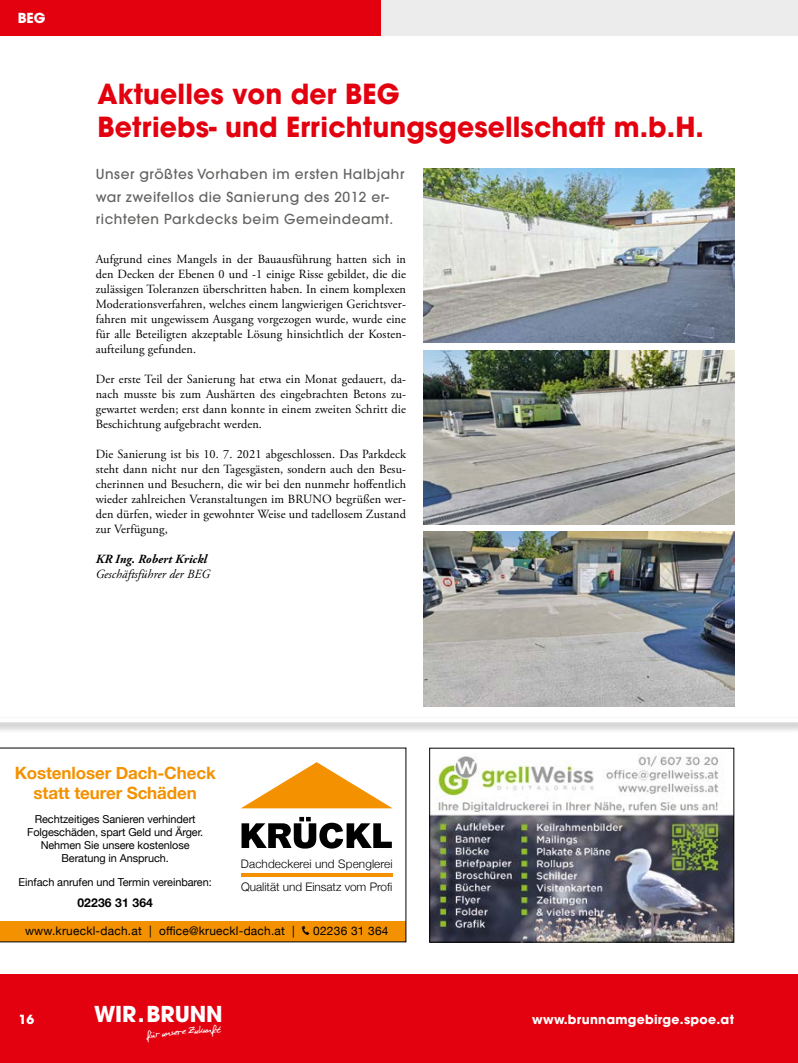
<style>
.page{position:relative;width:798px;height:1063px;background:#fff}
.page>*{position:absolute;margin:0;border:0;box-sizing:border-box;transform-origin:0 0}
.t1{font:700 27.5px/33px "Avant Garde";letter-spacing:.005em;color:#e3000f}
.t2{font:700 21.75px "Avant Garde";letter-spacing:-.01em;color:#fff}
.t3{font:700 17px/20.4px "Helvetica Neue";letter-spacing:-.005em;color:#f39100;text-align:center}
.t4{font:500 13.75px/22.5px "Avant Garde";letter-spacing:.04em;color:#636362}
.t5{font:700 13.75px "Avant Garde";color:#fff}
.t6{font:12.5px/15px "Adobe Garamond Pro";letter-spacing:.01em;color:#000;text-align:justify}
.t7{font:700 12.5px "Avant Garde";letter-spacing:.02em;color:#fff}
.t8{font:italic 12.5px "Adobe Garamond Pro";letter-spacing:.01em;color:#000}
.t9{font:italic 700 12.5px "Adobe Garamond Pro";letter-spacing:.01em;color:#000}
.t10{font:700 12.12px "Helvetica Neue";letter-spacing:.01em;color:#000}
.t11{font:11.88px "Helvetica Neue";letter-spacing:.02em;color:#000}
.t12{font:300 11.75px "Helvetica Neue";color:#000}
.t13{font:10.88px/13.1px "Helvetica Neue";letter-spacing:-.005em;color:#000;text-align:center}
.t14{font:10px "Culture";color:#fff}
.s1{font-family:"Communications P01"}
</style>
<div class="page">
<div style="left:282px;top:0;width:515px;height:35px;background:#ececed"></div>
<hr style="left:797px;top:0;width:1px;height:35px;background:#ececed">
<hr style="left:797px;top:974px;width:1px;height:89px;background:#e3000f">
<div style="left:0;top:974px;width:797px;height:89px;background:#e3000f"></div>
<div style="left:0;top:0;width:381px;height:35px;background:#e3000f"></div>
<div style="left:0;top:715px;width:797px;height:19px;background:#000;opacity:.4"></div>
<hr style="left:0;top:718px;width:797px;height:4px;background:#fff">
<svg style="left:0;top:748px;width:406px;height:194px"></svg>
<img style="left:431px;top:754px;width:300px;height:186px">
<div style="left:429px;top:748px;width:304px;height:194px;border:1px solid #000"></div>
<img style="left:423px;top:168px;width:310px;height:175px">
<img style="left:423px;top:532px;width:310px;height:174px">
<img style="left:423px;top:350px;width:310px;height:175px">
<p class="t5" style="left:18px;top:9px;width:29px">BEG</p>
<h1 class="t1" style="left:97px;top:78px;width:607px">Aktuelles von der BEG<br>Betriebs- und Errichtungsgesellschaft m.b.H.</h1>
<p class="t4" style="left:96px;top:163px;width:310px">Unser größtes Vorhaben im ersten Halbjahr war zweifellos die Sanierung des 2012 er&shy;richteten Parkdecks beim Gemeindeamt.</p>
<p class="t6" style="left:96px;top:252px;width:312px">Aufgrund eines Mangels in der Bauausführung hatten sich in den Decken der Ebenen 0 und -1 einige Risse gebildet, die die zulässigen Toleranzen überschritten haben. In einem komplexen Moderationsverfahren, welches einem langwierigen Gerichtsver&shy;fahren mit ungewissem Ausgang vorgezogen wurde, wurde eine für alle Beteiligten akzeptable Lösung hinsichtlich der Kosten&shy;aufteilung gefunden.</p>
<p class="t6" style="left:96px;top:372px;width:312px">Der erste Teil der Sanierung hat etwa ein Monat gedauert, da&shy;nach musste bis zum Aushärten des eingebrachten Betons zu&shy;gewartet werden; erst dann konnte in einem zweiten Schritt die Beschichtung aufgebracht werden.</p>
<p class="t6" style="left:96px;top:447px;width:312px">Die Sanierung ist bis 10. 7. 2021 abgeschlossen. Das Parkdeck steht dann nicht nur den Tagesgästen, sondern auch den Besu&shy;cherinnen und Besuchern, die wir bei den nunmehr hoffentlich wieder zahlreichen Veranstaltungen im BRUNO begrüßen wer&shy;den dürfen, wieder in gewohnter Weise und tadellosem Zustand zur Verfügung,</p>
<p class="t9" style="left:96px;top:552px;width:113px">KR Ing. Robert Krickl</p>
<p class="t8" style="left:96px;top:567px;width:116px">Geschäftsführer der BEG</p>
<h3 class="t3" style="left:15px;top:763px;width:202px">Kostenloser Dach-Check statt teurer Schäden</h3>
<p class="t13" style="left:27px;top:813px;width:177px">Rechtzeitiges Sanieren verhindert<br>Folgeschäden, spart Geld und Ärger.<br>Nehmen Sie unsere kostenlose<br>Beratung in Anspruch.</p>
<p class="t13" style="left:19px;top:876px;width:194px">Einfach anrufen und Termin vereinbaren:</p>
<p class="t10" style="left:77px;top:893px;width:77px">02236 31 364</p>
<p class="t11" style="left:25px;top:922px;width:365px">www.krueckl-dach.at | office@krueckl-dach.at | <span class="s1">E</span> 02236 31 364</p>
<p class="t12" style="left:241px;top:854px;width:153px">Dachdeckerei und Spenglerei</p>
<p class="t12" style="left:241px;top:877px;width:153px">Qualität und Einsatz vom Profi</p>
<p class="t7" style="left:19px;top:1012px;width:17px">16</p>
<h2 class="t2" style="left:94px;top:1000px;width:130px">WIR.BRUNN</h2>
<p class="t14" style="left:216px;top:1022px;width:6px">t</p>
<p class="t7" style="left:532px;top:1011px;width:203px">www.brunnamgebirge.spoe.at</p>
</div>
